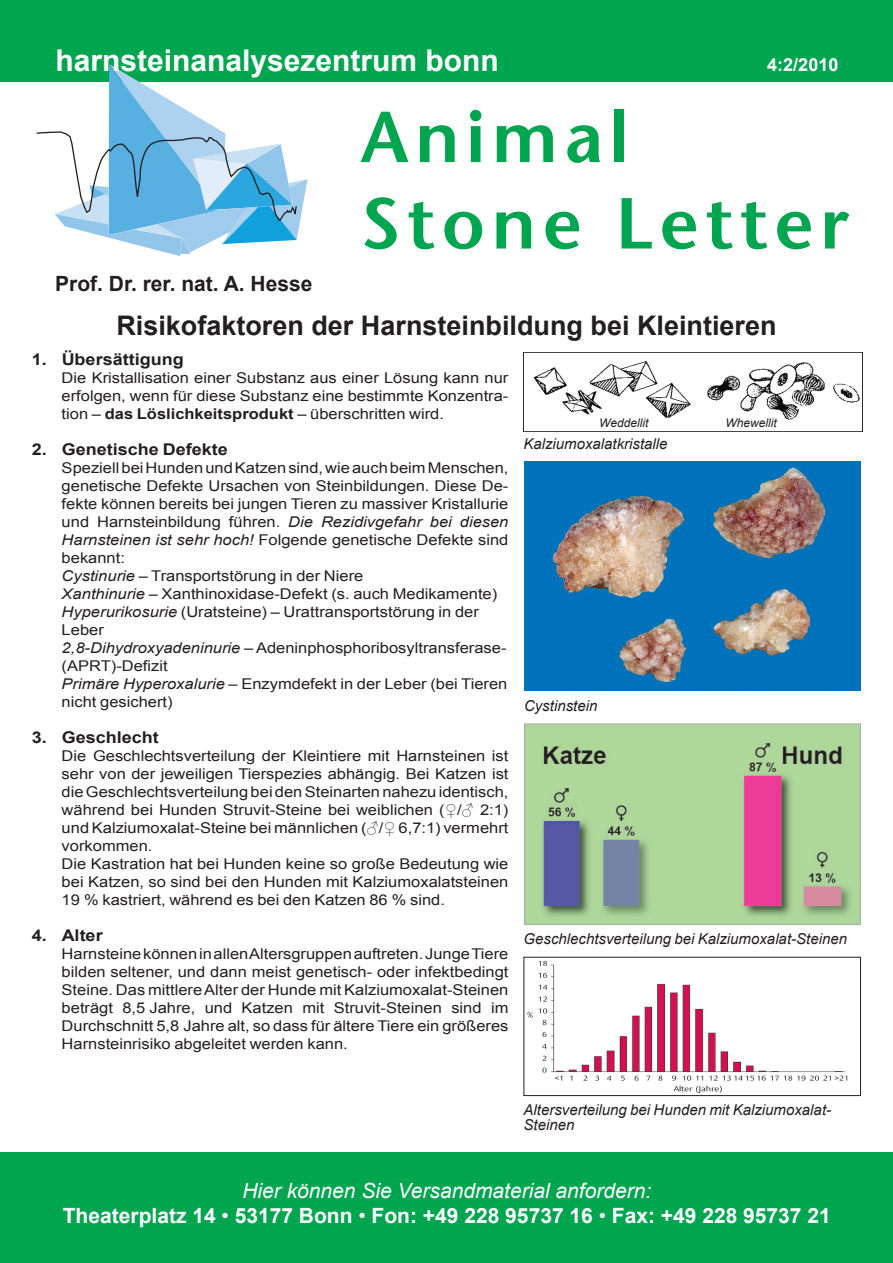
<style>
.page{position:relative;width:893px;height:1263px;background:#fff}
.page>*{position:absolute;margin:0;border:0;box-sizing:border-box;transform-origin:0 0}
.Blickfang_1{font:600 72px "Stone Sans";letter-spacing:.09em;color:#00a54f}
.t1{font:700 30px "Arial";color:#fff}
.Ü_21p_Arial_f{font:700 27px "Arial";color:#231f20}
.t2{font:700 21px "Arial";color:#fff}
.t3{font:italic 21px "Arial";color:#fff}
.Ü3-lbg{font:700 21px "Arial";color:#231f20}
.t4{font:700 18px "Arial";color:#fff}
.Ü_Einzug_7_mm{font:700 16.2px "Arial";color:#231f20;scale:1.11 1}
.Einzug_7_mm{font:700 16.2px "Arial";color:#231f20;scale:1.11 1}
.Bildunterschrift-kur{font:italic 15px/15px "Arial";color:#231f20}
.Ü-Tab-12p{font:italic 15px "Arial";color:#231f20}
.Einzug_7_mm-2{font:14.85px/18px "Arial";color:#231f20;text-align:justify;scale:1.11 1}
.Bildunterschrift-kur-2{font:italic 12px "Arial";color:#231f20}
.s1{font-weight:700}
.s2{font-style:italic}
.s3{font-weight:400}
</style>
<div class="page">
<div style="left:0;top:0;width:893px;height:81px;background:#00a54f"></div>
<svg style="left:35px;top:64px;width:272px;height:192px"></svg>
<div style="left:0;top:1153px;width:893px;height:110px;background:#00a54f"></div>
<img style="left:524px;top:462px;width:337px;height:229px">
<img style="left:528px;top:960px;width:320px;height:133px">
<img style="left:523px;top:352px;width:340px;height:80px">
<img style="left:524px;top:724px;width:337px;height:201px">
<div style="left:523px;top:957px;width:338px;height:139px;border:1px solid #231f20"></div>
<p class="t1" style="left:55px;top:41px;width:445px">harnsteinanalysezentrum bonn</p>
<p class="t4" style="left:767px;top:53px;width:73px">4:2/2010</p>
<p class="Ü3-lbg" style="left:55px;top:269px;width:259px">Prof. Dr. rer. nat. A. Hesse</p>
<p class="Blickfang_1" style="left:361px;top:94px;width:270px">Animal</p>
<p class="Blickfang_1" style="left:361px;top:180px;width:490px">Stone Letter</p>
<p class="Ü_21p_Arial_f" style="left:116px;top:307px;width:662px">Risikofaktoren der Harnsteinbildung bei Kleintieren</p>
<p class="Ü_Einzug_7_mm" style="left:32px;top:349px;width:138px">1. Übersättigung</p>
<p class="Einzug_7_mm-2" style="left:62px;top:369px;width:404px">Die Kristallisation einer Substanz aus einer Lösung kann nur erfolgen, wenn für diese Substanz eine bestimmte Konzentra&shy;tion – <span class="s1">das Löslichkeitsprodukt</span> – überschritten wird.</p>
<p class="Einzug_7_mm" style="left:32px;top:439px;width:178px">2. Genetische Defekte</p>
<p class="Einzug_7_mm-2" style="left:62px;top:459px;width:404px">Speziell bei Hunden und Katzen sind, wie auch beim Menschen, genetische Defekte Ursachen von Steinbildungen. Diese De&shy;fekte können bereits bei jungen Tieren zu massiver Kristallurie und Harnsteinbildung führen. <span class="s2">Die Rezidivgefahr bei diesen Harnsteinen ist sehr hoch!</span> Folgende genetische Defekte sind bekannt:</p>
<p class="Einzug_7_mm-2" style="left:62px;top:567px;width:403px;text-align:left"><span class="s2">Cystinurie</span> – Transportstörung in der Niere<br><span class="s2">Xanthinurie</span> – Xanthinoxidase-Defekt (s. auch Medikamente)<br><span class="s2">Hyperurikosurie</span> (Uratsteine) – Urattransportstörung in der Leber<br><span class="s2">2,8-Dihydroxyadeninurie</span> – Adeninphosphoribosyltransferase-(APRT)-Defizit<br><span class="s2">Primäre Hyperoxalurie</span> – Enzymdefekt in der Leber (bei Tieren nicht gesichert)</p>
<p class="Ü_Einzug_7_mm" style="left:32px;top:727px;width:116px">3. Geschlecht</p>
<p class="Einzug_7_mm-2" style="left:62px;top:747px;width:404px">Die Geschlechtsverteilung der Kleintiere mit Harnsteinen ist sehr von der jeweiligen Tierspezies abhängig. Bei Katzen ist die Geschlechtsverteilung bei den Steinarten nahezu identisch, während bei Hunden Struvit-Steine bei weiblichen (♀/♂ 2:1) und Kalziumoxalat-Steine bei männlichen (♂/♀ 6,7:1) vermehrt vorkommen.</p>
<p class="Einzug_7_mm-2" style="left:62px;top:855px;width:404px">Die Kastration hat bei Hunden keine so große Bedeutung wie bei Katzen, so sind bei den Hunden mit Kalziumoxalatsteinen 19 % kastriert, während es bei den Katzen 86 % sind.</p>
<p class="Ü_Einzug_7_mm" style="left:32px;top:925px;width:65px">4. Alter</p>
<p class="Einzug_7_mm-2" style="left:62px;top:945px;width:404px">Harnsteine können in allen Altersgruppen auftreten. Junge Tiere bilden seltener, und dann meist genetisch- oder infektbedingt Steine. Das mittlere Alter der Hunde mit Kalziumoxalat-Steinen beträgt 8,5 Jahre, und Katzen mit Struvit-Steinen sind im Durchschnitt 5,8 Jahre alt, so dass für ältere Tiere ein größeres Harnsteinrisiko abgeleitet werden kann.</p>
<p class="Bildunterschrift-kur-2" style="left:599px;top:415px;width:51px">Weddellit</p>
<p class="Bildunterschrift-kur-2" style="left:725px;top:415px;width:53px">Whewellit</p>
<p class="Bildunterschrift-kur" style="left:523px;top:437px;width:146px">Kalziumoxalatkristalle</p>
<p class="Bildunterschrift-kur" style="left:524px;top:698px;width:75px">Cystinstein</p>
<p class="Ü-Tab-12p" style="left:523px;top:929px;width:325px">Geschlechtsverteilung bei Kalziumoxalat-Steinen</p>
<p class="Bildunterschrift-kur" style="left:523px;top:1103px;width:309px">Altersverteilung bei Hunden mit Kalziumoxalat-<br>Steinen</p>
<p class="t3" style="left:242px;top:1177px;width:410px">Hier können Sie Versandmaterial anfordern:</p>
<p class="t2" style="left:63px;top:1202px;width:769px">Theaterplatz 14 <span class="s3">•</span> 53177 Bonn <span class="s3">•</span> Fon: +49 228 95737 16 <span class="s3">•</span> Fax: +49 228 95737 21</p>
</div>
